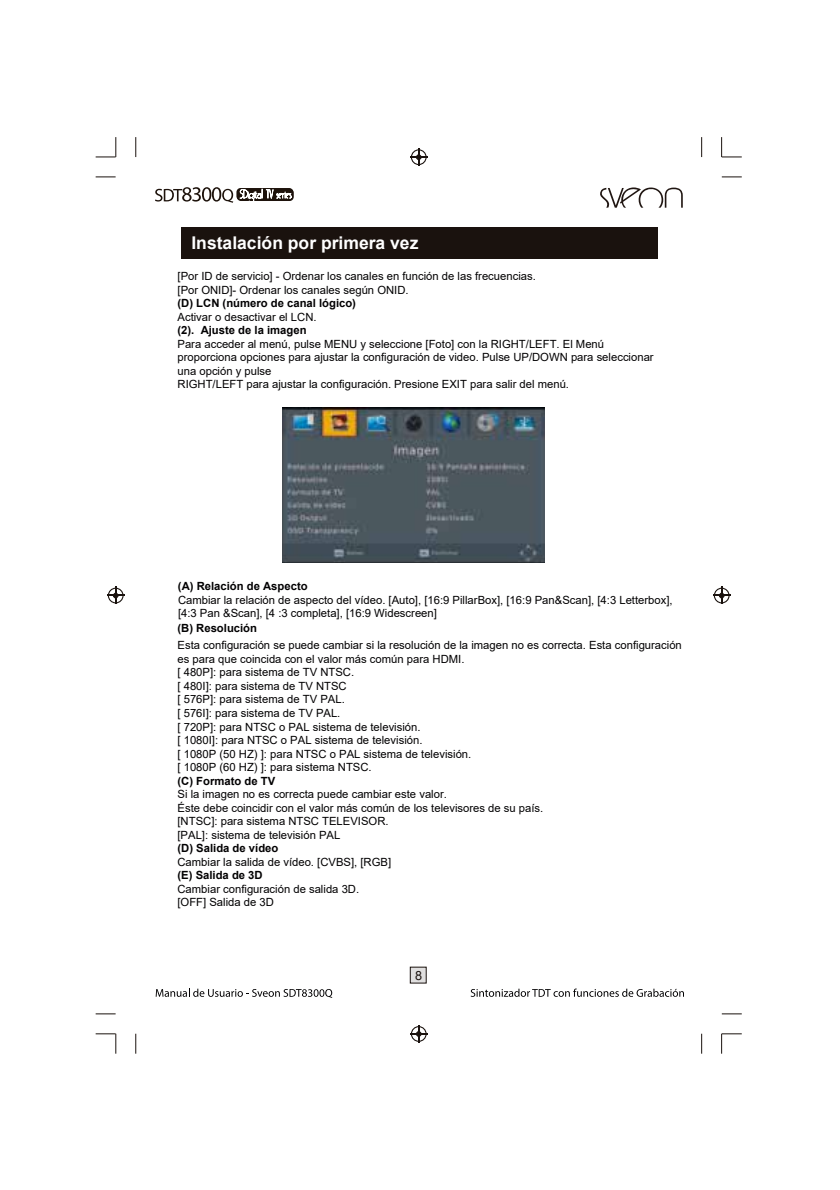
<style>
.page{position:relative;width:840px;height:1190px;background:#fff}
.page>*{position:absolute;margin:0;border:0;box-sizing:border-box;transform-origin:0 0}
.t1{font:700 17.6px "Arial";color:#fff}
.t2{font:12.6px "Arial";color:#1a120e}
.t3{font:11.2px/13.6px "Arial";color:#020102}
.t4{font:700 11.2px "Arial";color:#020102}
</style>
<div class="page">
<svg style="left:236px;top:188px;width:57px;height:12px"></svg>
<svg style="left:240px;top:189px;width:52px;height:12px"></svg>
<svg style="left:155px;top:187px;width:78px;height:16px"></svg>
<svg style="left:600px;top:187px;width:83px;height:21px"></svg>
<svg style="left:156px;top:989px;width:176px;height:9px"></svg>
<svg style="left:471px;top:989px;width:213px;height:8px"></svg>
<svg style="left:701px;top:1034px;width:1px;height:20px"></svg>
<svg style="left:722px;top:1014px;width:20px;height:1px"></svg>
<svg style="left:721px;top:1033px;width:21px;height:21px"></svg>
<svg style="left:701px;top:137px;width:1px;height:20px"></svg>
<svg style="left:722px;top:177px;width:20px;height:1px"></svg>
<svg style="left:721px;top:137px;width:21px;height:21px"></svg>
<svg style="left:135px;top:1034px;width:1px;height:20px"></svg>
<svg style="left:96px;top:1014px;width:20px;height:1px"></svg>
<svg style="left:96px;top:1033px;width:20px;height:21px"></svg>
<svg style="left:135px;top:137px;width:1px;height:20px"></svg>
<svg style="left:96px;top:177px;width:20px;height:1px"></svg>
<svg style="left:96px;top:137px;width:20px;height:21px"></svg>
<svg style="left:410px;top:148px;width:18px;height:18px"></svg>
<svg style="left:410px;top:1025px;width:18px;height:18px"></svg>
<svg style="left:107px;top:586px;width:18px;height:18px"></svg>
<svg style="left:713px;top:586px;width:18px;height:18px"></svg>
<div style="left:181px;top:227px;width:477px;height:31px;background:#1a120e"></div>
<div style="left:410px;top:967px;width:16px;height:16px;background:#e0dfdf"></div>
<div style="left:410px;top:967px;width:16px;height:16px;border:1px solid #1a120e"></div>
<img style="left:283px;top:408px;width:262px;height:154px">
<h1 class="t1" style="left:191px;top:230px;width:229px">Instalación por primera vez</h1>
<p class="t3" style="left:178px;top:269px;width:360px">[Por ID de servicio] - Ordenar los canales en función de las frecuencias. [Por ONID]- Ordenar los canales según ONID.</p>
<p class="t4" style="left:178px;top:295px;width:180px">(D) LCN (número de canal lógico)</p>
<p class="t3" style="left:178px;top:310px;width:141px">Activar o desactivar el LCN.</p>
<p class="t4" style="left:178px;top:322px;width:131px">(2). Ajuste de la imagen</p>
<p class="t3" style="left:178px;top:337px;width:478px">Para acceder al menú, pulse MENU y seleccione [Foto] con la RIGHT/LEFT. El Menú proporciona opciones para ajustar la configuración de video. Pulse UP/DOWN para seleccionar una opción y pulse<br>RIGHT/LEFT para ajustar la configuración. Presione EXIT para salir del menú.</p>
<p class="t4" style="left:178px;top:578px;width:131px">(A) Relación de Aspecto</p>
<p class="t3" style="left:178px;top:593px;width:496px">Cambiar la relación de aspecto del vídeo. [Auto], [16:9 PillarBox], [16:9 Pan&amp;Scan], [4:3 Letterbox], [4:3 Pan &amp;Scan], [4 :3 completa], [16:9 Widescreen]</p>
<p class="t4" style="left:178px;top:621px;width:81px">(B) Resolución</p>
<p class="t3" style="left:178px;top:639px;width:506px">Esta configuración se puede cambiar si la resolución de la imagen no es correcta. Esta configuración es para que coincida con el valor más común para HDMI.<br>[ 480P]: para sistema de TV NTSC.<br>[ 480I]: para sistema de TV NTSC<br>[ 576P]: para sistema de TV PAL.<br>[ 576I]: para sistema de TV PAL.<br>[ 720P]: para NTSC o PAL sistema de televisión.<br>[ 1080I]: para NTSC o PAL sistema de televisión.<br>[ 1080P (50 HZ) ]: para NTSC o PAL sistema de televisión.<br>[ 1080P (60 HZ) ]: para sistema NTSC.</p>
<p class="t4" style="left:178px;top:773px;width:99px">(C) Formato de TV</p>
<p class="t3" style="left:178px;top:787px;width:367px">Si la imagen no es correcta puede cambiar este valor.<br>Éste debe coincidir con el valor más común de los televisores de su país. [NTSC]: para sistema NTSC TELEVISOR.<br>[PAL]: sistema de televisión PAL</p>
<p class="t4" style="left:178px;top:840px;width:102px">(D) Salida de vídeo</p>
<p class="t3" style="left:178px;top:855px;width:215px">Cambiar la salida de vídeo. [CVBS], [RGB]</p>
<p class="t4" style="left:178px;top:868px;width:87px">(E) Salida de 3D</p>
<p class="t3" style="left:178px;top:882px;width:183px">Cambiar configuración de salida 3D. [OFF] Salida de 3D</p>
<p class="t2" style="left:415px;top:967px;width:9px">8</p>
</div>
